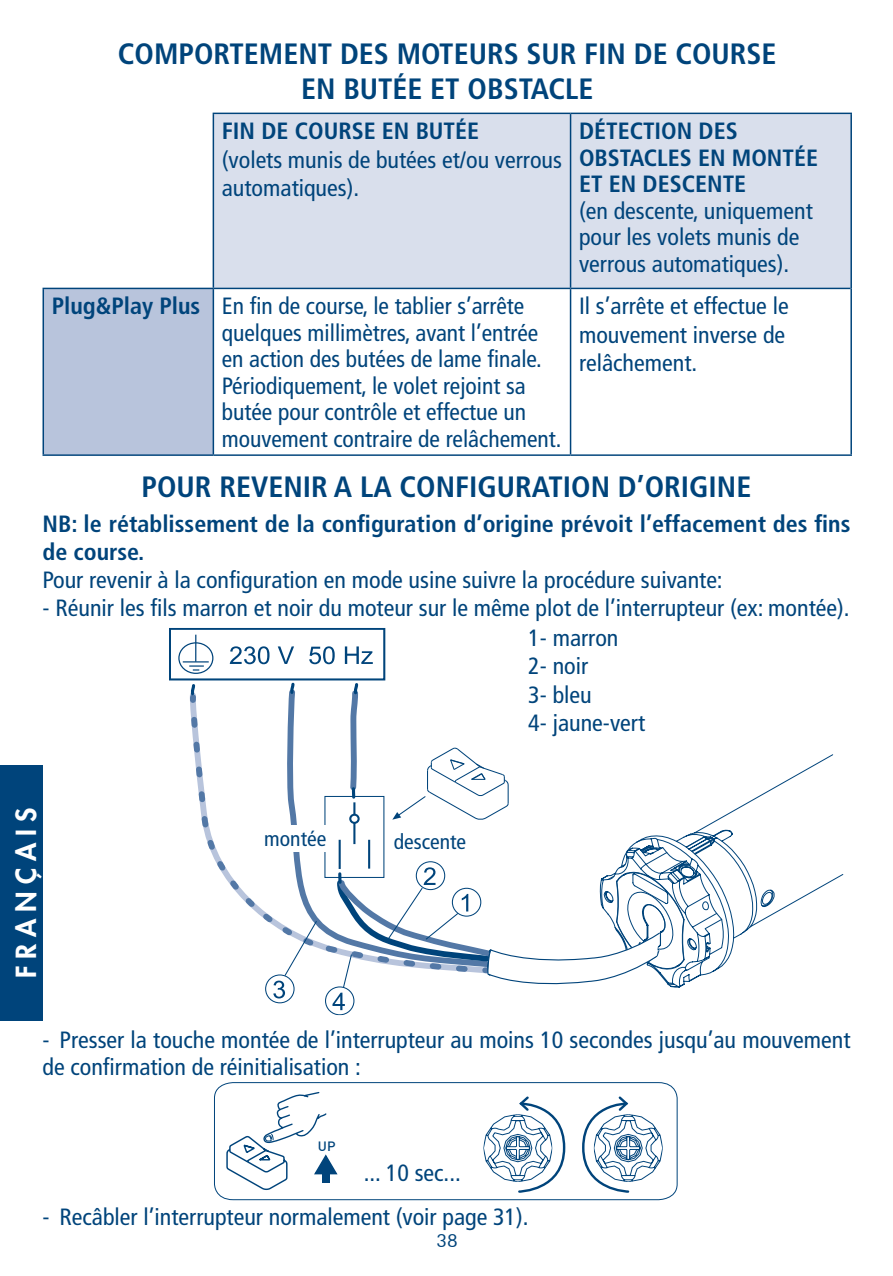
<style>
.page{position:relative;width:893px;height:1276px;background:#fff}
.page>*{position:absolute;margin:0;border:0;box-sizing:border-box;transform-origin:0 0}
.t1{font:700 condensed 29.4px "Frutiger LT Std";color:#00447b}
.t2{font:800 27px "Futura Std";letter-spacing:.255em;color:#fff}
.t3{font:condensed 23.4px/26.4px "Frutiger LT Std";color:#00447b}
.t4{font:700 condensed 23.4px/26.4px "Frutiger LT Std";color:#00447b}
.t5{font:condensed 21.3px "Frutiger LT Std";color:#00447b}
.t6{font:18px "Futura BT";color:#00447b}
.t7{font:500 13.2px "DIN";color:#00447b}
</style>
<div class="page">
<div style="left:214px;top:114px;width:636px;height:174px;background:#d9dfec"></div>
<div style="left:43px;top:288px;width:170px;height:167px;background:#b8c4dc"></div>
<hr style="left:850px;top:114px;width:2px;height:174px;background:#00447b">
<hr style="left:570px;top:289px;width:1px;height:165px;background:#00447b">
<hr style="left:850px;top:288px;width:2px;height:166px;background:#00447b">
<hr style="left:571px;top:288px;width:279px;height:1px;background:#00447b">
<hr style="left:213px;top:454px;width:358px;height:2px;background:#00447b">
<hr style="left:571px;top:454px;width:281px;height:2px;background:#00447b">
<hr style="left:571px;top:113px;width:281px;height:1px;background:#00447b">
<hr style="left:213px;top:113px;width:358px;height:1px;background:#00447b">
<hr style="left:213px;top:288px;width:358px;height:1px;background:#00447b">
<hr style="left:213px;top:114px;width:1px;height:174px;background:#00447b">
<hr style="left:570px;top:114px;width:1px;height:174px;background:#00447b">
<hr style="left:43px;top:288px;width:170px;height:1px;background:#00447b">
<hr style="left:43px;top:454px;width:170px;height:2px;background:#00447b">
<hr style="left:43px;top:289px;width:1px;height:165px;background:#00447b">
<hr style="left:213px;top:289px;width:1px;height:165px;background:#00447b">
<div style="left:0;top:765px;width:43px;height:255px;background:#00447b"></div>
<div style="left:325px;top:986px;width:29px;height:29px;border:1px solid #00447b;border-radius:50%"></div>
<svg style="left:183px;top:634px;width:26px;height:36px"></svg>
<div style="left:178px;top:642px;width:35px;height:32px;border:1px solid #00447b;border-radius:50%"></div>
<svg style="left:230px;top:646px;width:143px;height:18px"></svg>
<div style="left:169px;top:628px;width:216px;height:52px;border:2px solid #00447b"></div>
<svg style="left:214px;top:1082px;width:464px;height:118px"></svg>
<svg style="left:225px;top:1091px;width:113px;height:99px"></svg>
<svg style="left:581px;top:1094px;width:82px;height:100px"></svg>
<svg style="left:483px;top:1094px;width:84px;height:100px"></svg>
<svg style="left:773px;top:754px;width:71px;height:161px"></svg>
<svg style="left:189px;top:682px;width:584px;height:328px"></svg>
<p class="t1" style="left:118px;top:36px;width:660px">COMPORTEMENT DES MOTEURS SUR FIN DE COURSE</p>
<p class="t1" style="left:301px;top:71px;width:294px">EN BUTÉE ET OBSTACLE</p>
<p class="t4" style="left:222px;top:118px;width:259px">FIN DE COURSE EN BUTÉE</p>
<p class="t3" style="left:222px;top:145px;width:342px;line-height:28.2px">(volets munis de butées et/ou verrous automatiques).</p>
<p class="t4" style="left:579px;top:118px;width:240px">DÉTECTION DES<br>OBSTACLES EN MONTÉE<br>ET EN DESCENTE</p>
<p class="t3" style="left:579px;top:198px;width:235px">(en descente, uniquement pour les volets munis de verrous automatiques).</p>
<p class="t4" style="left:52px;top:293px;width:150px">Plug&amp;Play Plus</p>
<p class="t3" style="left:222px;top:293px;width:341px">En fin de course, le tablier s’arrête quelques millimètres, avant l’entrée en action des butées de lame finale.<br>Périodiquement, le volet rejoint sa butée pour contrôle et effectue un mouvement contraire de relâchement.</p>
<p class="t3" style="left:579px;top:292px;width:211px;line-height:28.2px">Il s’arrête et effectue le mouvement inverse de relâchement.</p>
<p class="t1" style="left:142px;top:469px;width:611px">POUR REVENIR A LA CONFIGURATION D’ORIGINE</p>
<p class="t4" style="left:43px;top:509px;width:809px;line-height:28.2px">NB: le rétablissement de la configuration d’origine prévoit l’effacement des fins de course.</p>
<p class="t3" style="left:43px;top:566px;width:682px">Pour revenir à la configuration en mode usine suivre la procédure suivante:</p>
<p class="t3" style="left:43px;top:594px;width:809px">- Réunir les fils marron et noir du moteur sur le même plot de l’interrupteur (ex: montée).</p>
<p class="t2" style="left:9px;top:978px;width:172px;rotate:-90deg">FRANÇAIS</p>
<p class="t5" style="left:264px;top:826px;width:63px">montée</p>
<p class="t5" style="left:394px;top:829px;width:74px">descente</p>
<p class="t3" style="left:528px;top:625px;width:92px">1- marron</p>
<p class="t3" style="left:528px;top:653px;width:61px">2- noir</p>
<p class="t3" style="left:528px;top:681px;width:65px">3- bleu</p>
<p class="t3" style="left:528px;top:709px;width:118px">4- jaune-vert</p>
<p class="t3" style="left:43px;top:1026px;width:809px">- Presser la touche montée de l’interrupteur au moins 10 secondes jusqu’au mouvement de confirmation de réinitialisation :</p>
<p class="t7" style="left:318px;top:1138px;width:19px">UP</p>
<p class="t3" style="left:364px;top:1159px;width:99px">... 10 sec...</p>
<p class="t3" style="left:43px;top:1203px;width:488px">- Recâbler l’interrupteur normalement (voir page 31).</p>
<p class="t6" style="left:437px;top:1229px;width:23px">38</p>
</div>
